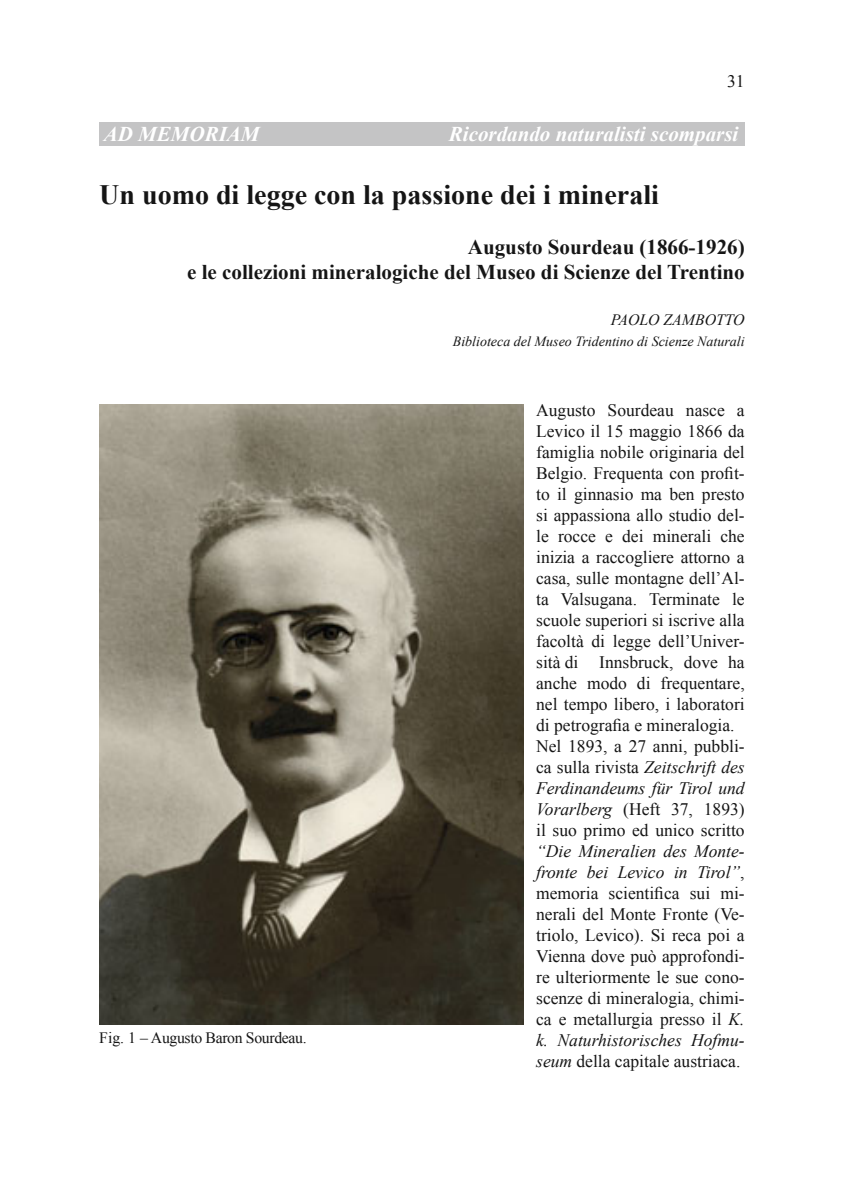
<style>
.page{position:relative;width:844px;height:1191px;background:#fff}
.page>*{position:absolute;margin:0;border:0;box-sizing:border-box;transform-origin:0 0}
.t1{font:700 28px "Times New Roman";color:#151515}
.t2{font:700 21px/25.2px "Times New Roman";color:#151515;text-align:right}
.t3{font:italic 700 21px "Times New Roman";color:#fff}
.t4{font:17.5px/21px "Times New Roman";color:#151515}
.t5{font:15.75px "Times New Roman";letter-spacing:-.02em;color:#151515}
.t6{font:italic 15.75px "Times New Roman";color:#151515}
.t7{font:italic 14px "Times New Roman";color:#151515}
.s1{font-style:italic}
</style>
<div class="page">
<div style="left:99px;top:123px;width:645px;height:23px;background:#c4c4c5"></div>
<img style="left:99px;top:404px;width:424px;height:620px">
<p class="t4" style="left:727px;top:70px;width:19px">31</p>
<p class="t3" style="left:104px;top:122px;width:157px">AD MEMORIAM</p>
<p class="t3" style="left:448px;top:122px;width:291px">Ricordando naturalisti scomparsi</p>
<h1 class="t1" style="left:99px;top:179px;width:561px">Un uomo di legge con la passione dei i minerali</h1>
<p class="t2" style="left:187px;top:234px;width:559px">Augusto Sourdeau (1866-1926)<br>e le collezioni mineralogiche del Museo di Scienze del Trentino</p>
<p class="t6" style="left:610px;top:310px;width:135px">PAOLO ZAMBOTTO</p>
<p class="t7" style="left:452px;top:333px;width:293px">Biblioteca del Museo Tridentino di Scienze Naturali</p>
<p class="t5" style="left:99px;top:1028px;width:209px">Fig. 1 – Augusto Baron Sourdeau.</p>
<p class="t4" style="left:536px;top:399px;width:210px">Augusto Sourdeau nasce a<br>Levico il 15 maggio 1866 da famiglia nobile originaria del<br>Belgio. Frequenta con profit&shy;to il ginnasio ma ben presto si appassiona allo studio del&shy;le rocce e dei minerali che inizia a raccogliere attorno a casa, sulle montagne dell’Al&shy;ta Valsugana. Terminate le scuole superiori si iscrive alla facoltà di legge dell’Univer&shy;sità di Innsbruck, dove ha anche modo di frequentare, nel tempo libero, i laboratori di petrografia e mineralogia.<br>Nel 1893, a 27 anni, pubbli&shy;ca sulla rivista <span class="s1">Zeitschrift des<br>Ferdinandeums für Tirol und<br>Vorarlberg</span> (Heft 37, 1893) il suo primo ed unico scritto</p>
<p class="t4" style="left:536px;top:840px;width:210px;text-align:justify"><span class="s1">“Die Mineralien des Monte&shy;fronte bei Levico in Tirol”</span>, memoria scientifica sui mi&shy;nerali del Monte Fronte (Ve&shy;triolo, Levico). Si reca poi a Vienna dove può approfondi&shy;re ulteriormente le sue cono&shy;scenze di mineralogia, chimi&shy;ca e metallurgia presso il <span class="s1">K. k. Naturhistorisches Hofmu&shy;seum</span> della capitale austriaca.</p>
</div>
